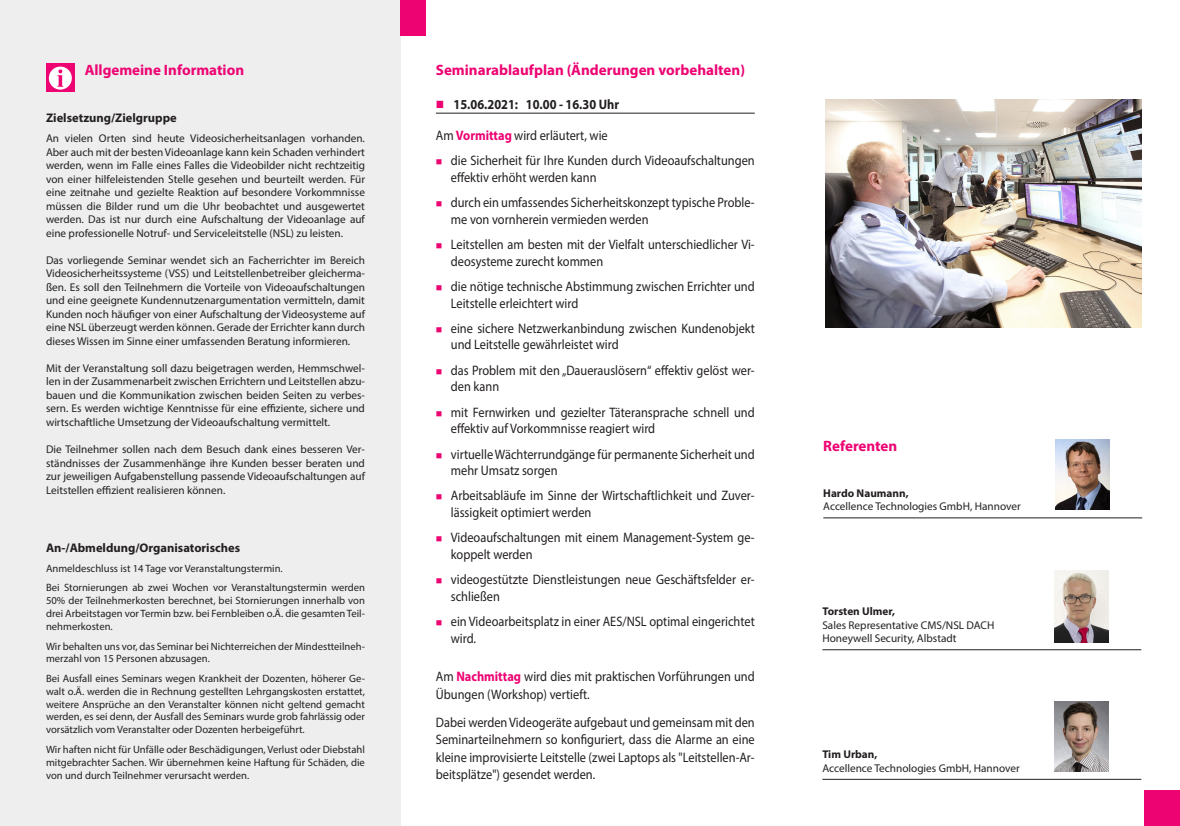
<style>
.page{position:relative;width:1180px;height:826px;background:#fff}
.page>*{position:absolute;margin:0;border:0;box-sizing:border-box;transform-origin:0 0}
.t1{font:700 15px "Myriad Pro";color:#ed0372}
.t2{font:13.75px/16.5px "Myriad Pro";color:#231f20;scale:.9 1}
.t3{font:700 13.75px "Myriad Pro";color:#231f20;scale:.9 1}
.t4{font:700 12.5px "Myriad Pro";color:#231f20}
.t5{font:11.25px/13.5px "Myriad Pro";color:#231f20;text-align:justify}
.t6{font:700 11.25px "Myriad Pro";color:#231f20}
.t7{font:10.62px/12.8px "Myriad Pro";color:#231f20;text-align:justify}
.s1{color:#ed0372}
.s2{font-weight:700;color:#ed0372}
</style>
<div class="page">
<div style="left:0;top:0;width:400px;height:826px;background:#eeeeef"></div>
<div style="left:46px;top:64px;width:28px;height:28px;background:#ed0372"></div>
<div style="left:49px;top:67px;width:23px;height:23px;background:#fff;border-radius:50%"></div>
<svg style="left:57px;top:69px;width:6px;height:18px"></svg>
<div style="left:1144px;top:790px;width:36px;height:36px;background:#ed0372"></div>
<div style="left:400px;top:0;width:25px;height:35px;background:#ed0372"></div>
<hr style="left:436px;top:113px;width:319px;height:1px;background:#231f20">
<hr style="left:823px;top:517px;width:319px;height:1px;background:#231f20">
<img style="left:1056px;top:440px;width:53px;height:69px">
<img style="left:825px;top:99px;width:316px;height:229px">
<hr style="left:822px;top:649px;width:319px;height:1px;background:#231f20">
<hr style="left:822px;top:779px;width:319px;height:1px;background:#231f20">
<img style="left:1055px;top:702px;width:53px;height:70px">
<img style="left:1055px;top:571px;width:53px;height:71px">
<h1 class="t1" style="left:85px;top:60px;width:161px">Allgemeine Information</h1>
<h1 class="t1" style="left:436px;top:60px;width:311px">Seminarablaufplan (Änderungen vorbehalten)</h1>
<p class="t3" style="left:436px;top:96px;width:205px"><span class="s1">■</span> 15.06.2021: 10.00 - 16.30 Uhr</p>
<p class="t2" style="left:436px;top:127px;width:193px">Am <span class="s2">Vormittag</span> wird erläutert, wie</p>
<p class="t2" style="left:451px;top:152px;width:339px;text-indent:-15px"><span class="s1">■</span> die Sicherheit für Ihre Kunden durch Videoaufschaltungen effektiv erhöht werden kann</p>
<p class="t2" style="left:451px;top:194px;width:339px;text-indent:-15px"><span class="s1">■</span> durch ein umfassendes Sicherheitskonzept typische Proble&shy;me von vornherein vermieden werden</p>
<p class="t2" style="left:451px;top:236px;width:339px;text-indent:-15px"><span class="s1">■</span> Leitstellen am besten mit der Vielfalt unterschiedlicher Vi&shy;deosysteme zurecht kommen</p>
<p class="t2" style="left:451px;top:278px;width:339px;text-indent:-15px"><span class="s1">■</span> die nötige technische Abstimmung zwischen Errichter und<br>Leitstelle erleichtert wird</p>
<p class="t2" style="left:451px;top:320px;width:339px;text-indent:-15px"><span class="s1">■</span> eine sichere Netzwerkanbindung zwischen Kundenobjekt und Leitstelle gewährleistet wird</p>
<p class="t2" style="left:451px;top:361px;width:339px;text-indent:-15px"><span class="s1">■</span> das Problem mit den „Dauerauslösern“ effektiv gelöst wer&shy;den kann</p>
<p class="t2" style="left:451px;top:403px;width:339px;text-indent:-15px"><span class="s1">■</span> mit Fernwirken und gezielter Täteransprache schnell und effektiv auf Vorkommnisse reagiert wird</p>
<p class="t2" style="left:451px;top:445px;width:339px;text-indent:-15px"><span class="s1">■</span> virtuelle Wächterrundgänge für permanente Sicherheit und mehr Umsatz sorgen</p>
<p class="t2" style="left:451px;top:487px;width:339px;text-indent:-15px"><span class="s1">■</span> Arbeitsabläufe im Sinne der Wirtschaftlichkeit und Zuver&shy;lässigkeit optimiert werden</p>
<p class="t2" style="left:451px;top:529px;width:339px;text-indent:-15px"><span class="s1">■</span> Videoaufschaltungen mit einem Management-System ge&shy;koppelt werden</p>
<p class="t2" style="left:451px;top:571px;width:339px;text-indent:-15px"><span class="s1">■</span> videogestützte Dienstleistungen neue Geschäftsfelder er&shy;schließen</p>
<p class="t2" style="left:451px;top:613px;width:339px;text-indent:-15px"><span class="s1">■</span> ein Videoarbeitsplatz in einer AES/NSL optimal eingerichtet wird.</p>
<p class="t2" style="left:436px;top:667px;width:356px;line-height:17.5px">Am <span class="s2">Nachmittag</span> wird dies mit praktischen Vorführungen und<br>Übungen (Workshop) vertieft.</p>
<p class="t2" style="left:436px;top:713px;width:356px;line-height:17.5px;text-align:justify">Dabei werden Videogeräte aufgebaut und gemeinsam mit den Seminarteilnehmern so konfiguriert, dass die Alarme an eine kleine improvisierte Leitstelle (zwei Laptops als "Leitstellen-Ar&shy;beitsplätze") gesendet werden.</p>
<p class="t4" style="left:46px;top:109px;width:132px">Zielsetzung/Zielgruppe</p>
<p class="t5" style="left:46px;top:132px;width:320px">An vielen Orten sind heute Videosicherheitsanlagen vorhanden.<br>Aber auch mit der besten Videoanlage kann kein Schaden verhindert werden, wenn im Falle eines Falles die Videobilder nicht rechtzeitig von einer hilfeleistenden Stelle gesehen und beurteilt werden. Für eine zeitnahe und gezielte Reaktion auf besondere Vorkommnisse müssen die Bilder rund um die Uhr beobachtet und ausgewertet werden. Das ist nur durch eine Aufschaltung der Videoanlage auf eine professionelle Notruf- und Serviceleitstelle (NSL) zu leisten.</p>
<p class="t5" style="left:46px;top:253px;width:320px">Das vorliegende Seminar wendet sich an Facherrichter im Bereich Videosicherheitssysteme (VSS) und Leitstellenbetreiber gleicherma&shy;ßen. Es soll den Teilnehmern die Vorteile von Videoaufschaltungen und eine geeignete Kundennutzenargumentation vermitteln, damit Kunden noch häufiger von einer Aufschaltung der Videosysteme auf eine NSL überzeugt werden können. Gerade der Errichter kann durch dieses Wissen im Sinne einer umfassenden Beratung informieren.</p>
<p class="t5" style="left:46px;top:361px;width:320px">Mit der Veranstaltung soll dazu beigetragen werden, Hemmschwel&shy;len in der Zusammenarbeit zwischen Errichtern und Leitstellen abzu&shy;bauen und die Kommunikation zwischen beiden Seiten zu verbes&shy;sern. Es werden wichtige Kenntnisse für eine effiziente, sichere und wirtschaftliche Umsetzung der Videoaufschaltung vermittelt.</p>
<p class="t5" style="left:46px;top:442px;width:320px">Die Teilnehmer sollen nach dem Besuch dank eines besseren Ver&shy;ständnisses der Zusammenhänge ihre Kunden besser beraten und zur jeweiligen Aufgabenstellung passende Videoaufschaltungen auf Leitstellen effizient realisieren können.</p>
<p class="t4" style="left:46px;top:539px;width:196px">An-/Abmeldung/Organisatorisches</p>
<p class="t7" style="left:46px;top:558px;width:320px;line-height:19.9px">Anmeldeschluss ist 14 Tage vor Veranstaltungstermin.<br>Bei Stornierungen ab zwei Wochen vor Veranstaltungstermin werden</p>
<p class="t7" style="left:46px;top:594px;width:320px">50% der Teilnehmerkosten berechnet, bei Stornierungen innerhalb von drei Arbeitstagen vor Termin bzw. bei Fernbleiben o.Ä. die gesamten Teil&shy;nehmerkosten.</p>
<p class="t7" style="left:46px;top:639px;width:320px">Wir behalten uns vor, das Seminar bei Nichterreichen der Mindestteilneh&shy;merzahl von 15 Personen abzusagen.</p>
<p class="t7" style="left:46px;top:672px;width:320px">Bei Ausfall eines Seminars wegen Krankheit der Dozenten, höherer Ge&shy;walt o.Ä. werden die in Rechnung gestellten Lehrgangskosten erstattet, weitere Ansprüche an den Veranstalter können nicht geltend gemacht werden, es sei denn, der Ausfall des Seminars wurde grob fahrlässig oder vorsätzlich vom Veranstalter oder Dozenten herbeigeführt.</p>
<p class="t7" style="left:46px;top:743px;width:320px">Wir haften nicht für Unfälle oder Beschädigungen, Verlust oder Diebstahl mitgebrachter Sachen. Wir übernehmen keine Haftung für Schäden, die von und durch Teilnehmer verursacht werden.</p>
<h1 class="t1" style="left:823px;top:436px;width:76px">Referenten</h1>
<p class="t6" style="left:823px;top:486px;width:87px">Hardo Naumann,</p>
<p class="t5" style="left:823px;top:500px;width:199px">Accellence Technologies GmbH, Hannover</p>
<p class="t6" style="left:822px;top:604px;width:74px">Torsten Ulmer,</p>
<p class="t5" style="left:822px;top:618px;width:174px">Sales Representative CMS/NSL DACH<br>Honeywell Security, Albstadt</p>
<p class="t6" style="left:822px;top:747px;width:57px">Tim Urban,</p>
<p class="t5" style="left:822px;top:761px;width:199px">Accellence Technologies GmbH, Hannover</p>
</div>
